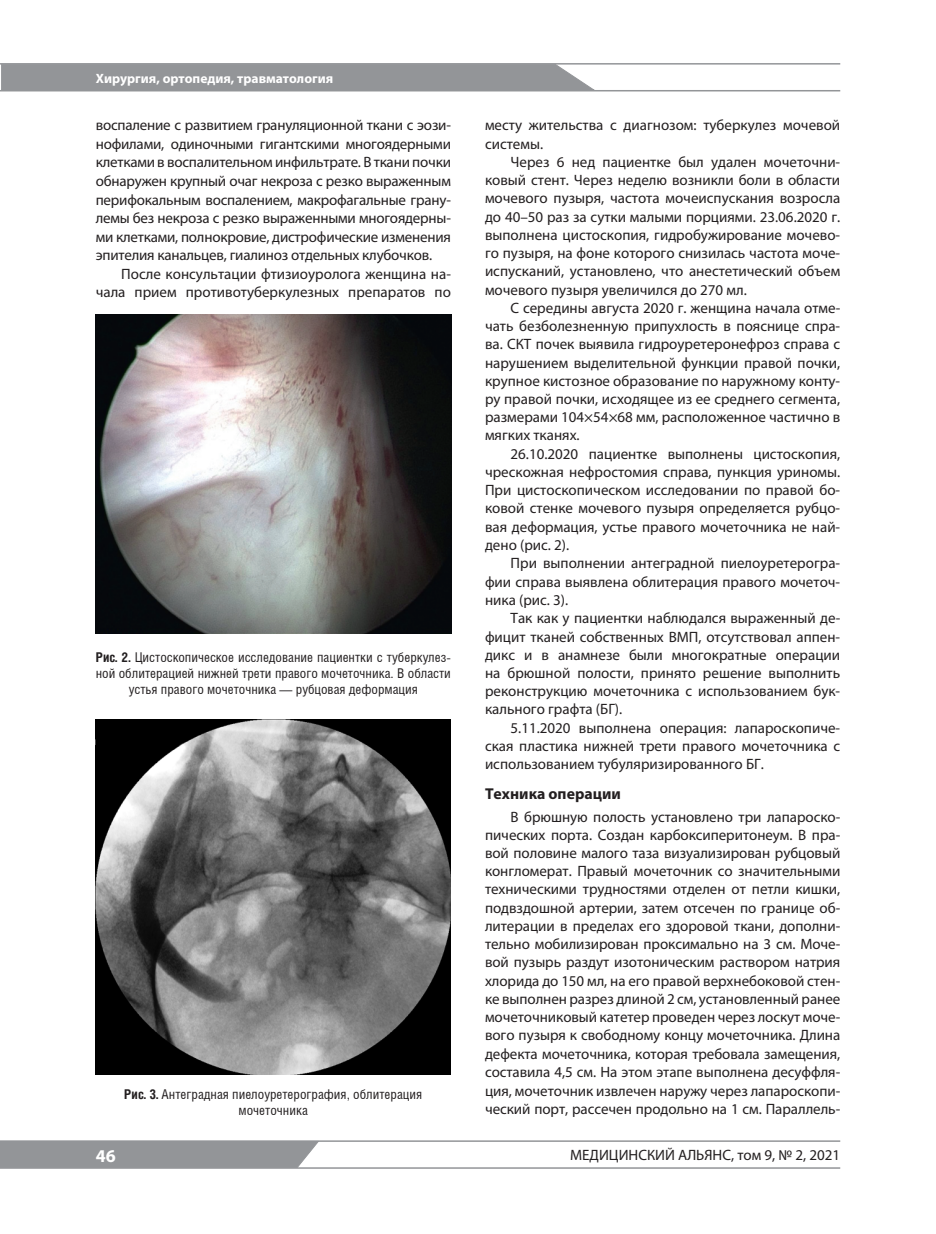
<style>
.page{position:relative;width:936px;height:1234px;background:#fff}
.page>*{position:absolute;margin:0;border:0;box-sizing:border-box;transform-origin:0 0}
.t1{font:700 18px "Myriad Pro";color:#fff}
.t2{font:700 15.75px "Myriad Pro";color:#231f20}
.t3{font:15px/18.3px "Myriad Pro";color:#231f20;text-align:justify}
.t4{font:13.5px/16.2px "Helios Cond";color:#231f20;text-align:center}
.t5{font:700 13.5px "Myriad Pro";color:#fff}
.s1{font-weight:700}
</style>
<div class="page">
<div style="left:1px;top:65px;width:594px;height:25px;background:#939598"></div>
<hr style="left:0;top:1166px;width:840px;height:2px;background:#939598">
<hr style="left:0;top:1140px;width:840px;height:1px;background:#939598">
<hr style="left:0;top:63px;width:840px;height:2px;background:#939598">
<hr style="left:0;top:90px;width:840px;height:1px;background:#939598">
<svg style="left:0;top:1140px;width:320px;height:27px;background:#97999c"></svg>
<img style="left:96px;top:315px;width:355px;height:318px">
<img style="left:96px;top:719px;width:355px;height:355px">
<p class="t5" style="left:96px;top:73px;width:239px">Хирургия, ортопедия, травматология</p>
<p class="t3" style="left:96px;top:117px;width:357px">воспаление с развитием грануляционной ткани с эози&shy;нофилами, одиночными гигантскими многоядерными клетками в воспалительном инфильтрате. В ткани почки обнаружен крупный очаг некроза с резко выраженным перифокальным воспалением, макрофагальные грану&shy;лемы без некроза с резко выраженными многоядерны&shy;ми клетками, полнокровие, дистрофические изменения эпителия канальцев, гиалиноз отдельных клубочков.</p>
<p class="t3" style="left:96px;top:265px;width:357px;text-align:right">После консультации фтизиоуролога женщина на&shy;чала прием противотуберкулезных препаратов по</p>
<p class="t4" style="left:96px;top:648px;width:357px"><span class="s1">Рис. 2.</span> Цистоскопическое исследование пациентки с туберкулез&shy;ной облитерацией нижней трети правого мочеточника. В области устья правого мочеточника — рубцовая деформация</p>
<p class="t4" style="left:124px;top:1085px;width:299px"><span class="s1">Рис. 3.</span> Антеградная пиелоуретерография, облитерация мочеточника</p>
<p class="t3" style="left:485px;top:117px;width:357px">месту жительства с диагнозом: туберкулез мочевой системы.</p>
<p class="t3" style="left:485px;top:154px;width:357px;text-indent:26px">Через 6 нед пациентке был удален мочеточни&shy;ковый стент. Через неделю возникли боли в области мочевого пузыря, частота мочеиспускания возросла до 40–50 раз за сутки малыми порциями. 23.06.2020 г. выполнена цистоскопия, гидробужирование мочево&shy;го пузыря, на фоне которого снизилась частота моче&shy;испусканий, установлено, что анестетический объем мочевого пузыря увеличился до 270 мл.</p>
<p class="t3" style="left:485px;top:299px;width:357px;text-indent:26px">С середины августа 2020 г. женщина начала отме&shy;чать безболезненную припухлость в пояснице спра&shy;ва. СКТ почек выявила гидроуретеронефроз справа с нарушением выделительной функции правой почки, крупное кистозное образование по наружному конту&shy;ру правой почки, исходящее из ее среднего сегмента, размерами 104×54×68 мм, расположенное частично в мягких тканях.</p>
<p class="t3" style="left:485px;top:445px;width:357px;text-indent:26px">26.10.2020 пациентке выполнены цистоскопия, чрескожная нефростомия справа, пункция уриномы.<br>При цистоскопическом исследовании по правой бо&shy;ковой стенке мочевого пузыря определяется рубцо&shy;вая деформация, устье правого мочеточника не най&shy;дено (рис. 2).</p>
<p class="t3" style="left:485px;top:555px;width:357px;text-indent:26px">При выполнении антеградной пиелоуретерогра&shy;фии справа выявлена облитерация правого мочеточ&shy;ника (рис. 3).</p>
<p class="t3" style="left:485px;top:610px;width:357px;text-indent:26px">Так как у пациентки наблюдался выраженный де&shy;фицит тканей собственных ВМП, отсутствовал аппен&shy;дикс и в анамнезе были многократные операции на брюшной полости, принято решение выполнить реконструкцию мочеточника с использованием бук&shy;кального графта (БГ).</p>
<p class="t3" style="left:485px;top:719px;width:357px;text-indent:26px">5.11.2020 выполнена операция: лапароскопиче&shy;ская пластика нижней трети правого мочеточника с ис пользованием тубуляризированного БГ.</p>
<p class="t2" style="left:485px;top:787px;width:137px">Техника операции</p>
<p class="t3" style="left:485px;top:808px;width:357px;text-indent:26px">В брюшную полость установлено три лапароско&shy;пических порта. Создан карбоксиперитонеум. В пра&shy;вой половине малого таза визуализирован рубцовый конгломерат. Правый мочеточник со значительными техническими трудностями отделен от петли кишки, подвздошной артерии, затем отсечен по границе об&shy;литерации в пределах его здоровой ткани, дополни&shy;тельно мобилизирован проксимально на 3 см. Моче&shy;вой пузырь раздут изотоническим раствором натрия хлорида до 150 мл, на его правой верхнебоковой стен&shy;ке выполнен разрез длиной 2 см, установленный ранее мочеточниковый катетер проведен через лоскут моче&shy;вого пузыря к свободному концу мочеточника. Длина дефекта мочеточника, которая требовала замещения, составила 4,5 см. На этом этапе выполнена десуффля&shy;ция, мочеточник извлечен наружу через лапароскопи&shy;ческий порт, рассечен продольно на 1 см. Параллель-</p>
<p class="t1" style="left:96px;top:1148px;width:21px">46</p>
<p class="t3" style="left:570px;top:1146px;width:271px">МЕДИЦИНСКИЙ АЛЬЯНС, том 9, № 2, 2021</p>
</div>
